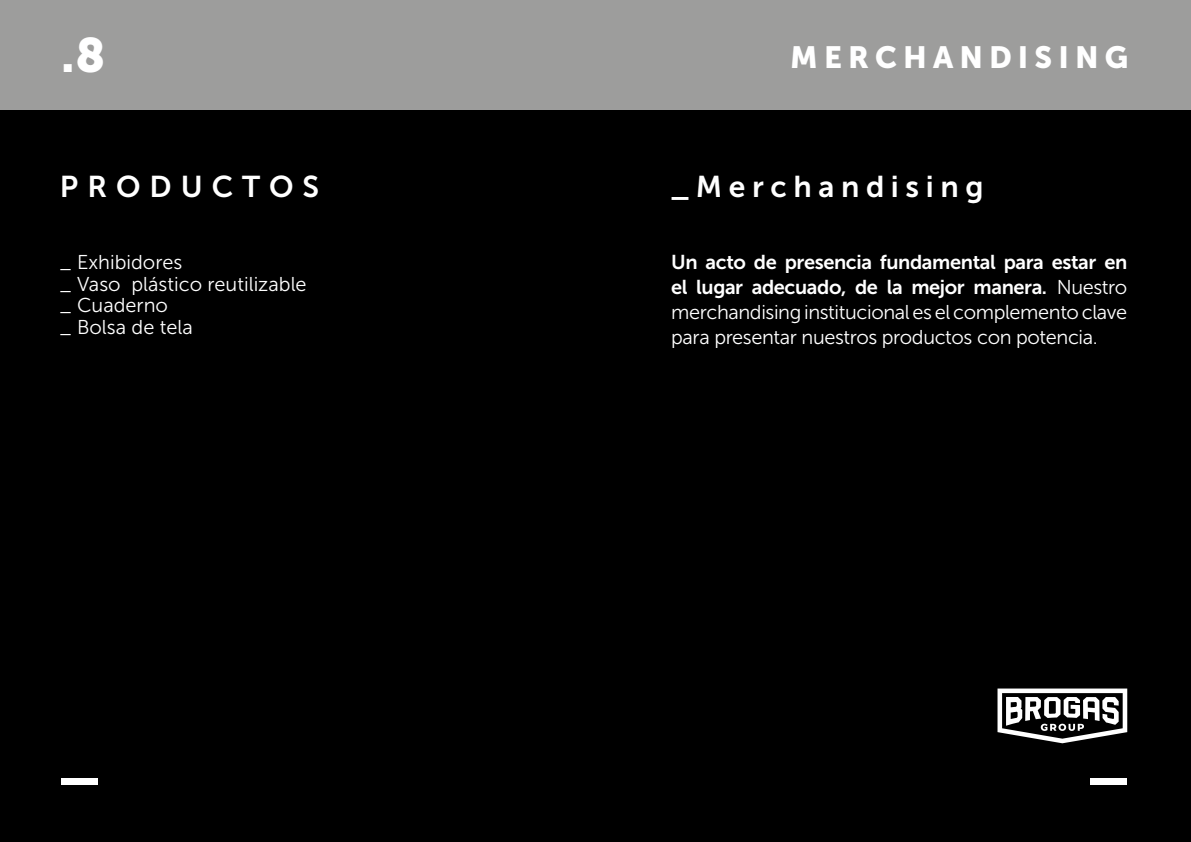
<style>
.page{position:relative;width:1191px;height:842px;background:#000}
.page>*{position:absolute;margin:0;border:0;box-sizing:border-box;transform-origin:0 0}
.t1{font:48px "Museo Sans 900";color:#fff}
.t2{font:30.5px "Museo Sans 900";letter-spacing:.2em;color:#fff}
.t3{font:30px "Museo Sans 700";letter-spacing:.22em;color:#fff}
.t4{font:30px "Museo Sans 700";letter-spacing:.3em;color:#fff}
.t5{font:20px/25px "Museo Sans 300";letter-spacing:-.02em;color:#fff}
.t6{font:20px/25px "Museo Sans 700";letter-spacing:-.02em;color:#fff}
.t7{font:20px/22px "Museo Sans 300";color:#fff}
.s1{font-family:"Museo Sans 300"}
</style>
<div class="page">
<div style="left:0;top:0;width:1191px;height:110px;background:#9d9d9c"></div>
<div style="left:61px;top:778px;width:36px;height:7px;background:#fff"></div>
<div style="left:1090px;top:778px;width:36px;height:7px;background:#fff"></div>
<svg style="left:997px;top:688px;width:130px;height:55px"></svg>
<h1 class="t1" style="left:61px;top:28px;width:46px">.8</h1>
<h3 class="t4" style="left:60px;top:170px;width:261px">PRODUCTOS</h3>
<h2 class="t2" style="left:790px;top:40px;width:339px">MERCHANDISING</h2>
<h3 class="t3" style="left:671px;top:170px;width:314px">_Merchandising</h3>
<p class="t7" style="left:60px;top:251px;width:248px">_ Exhibidores<br>_ Vaso plástico reutilizable _ Cuaderno<br>_ Bolsa de tela</p>
<p class="t6" style="left:671px;top:249px;width:457px">Un acto de presencia fundamental para estar en el lugar adecuado, de la mejor manera. <span class="s1">Nuestro</span></p>
<p class="t5" style="left:671px;top:299px;width:457px">merchandising institucional es el complemento clave para presentar nuestros productos con potencia.</p>
</div>
